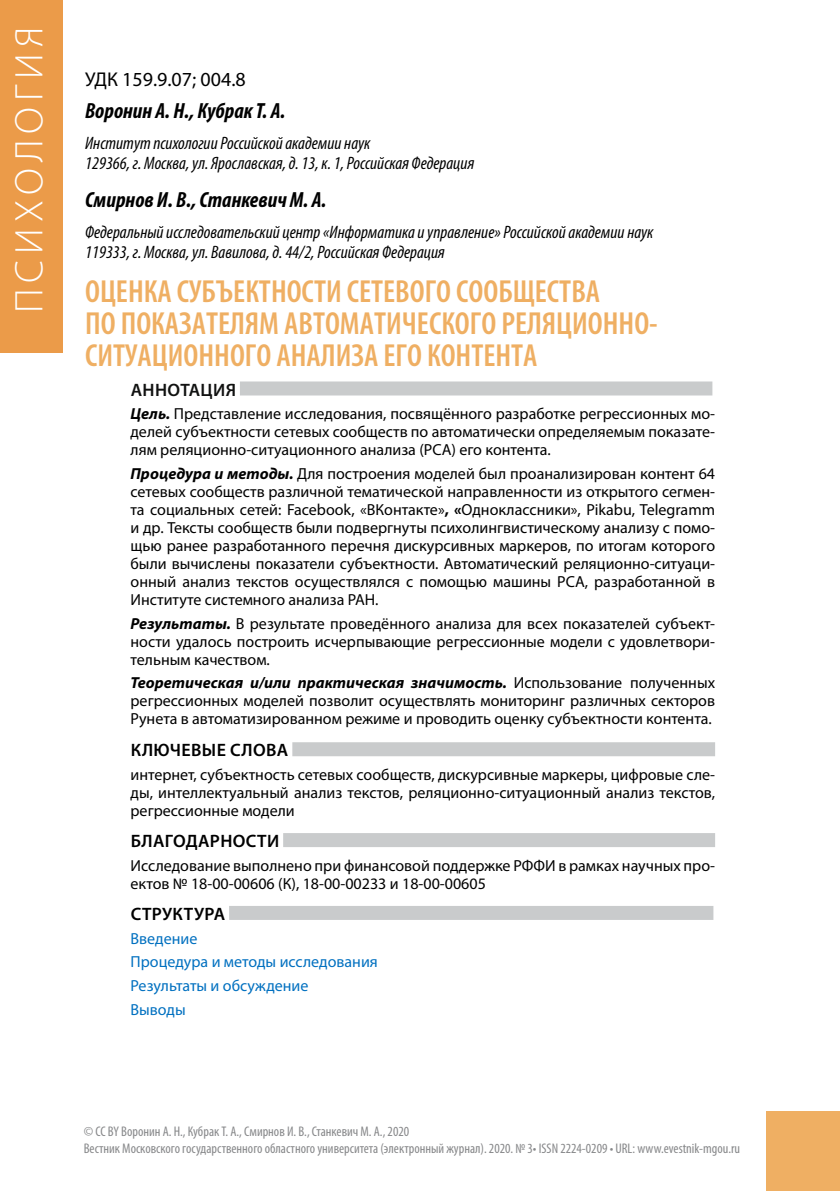
<style>
.page{position:relative;width:840px;height:1191px;background:#fff}
.page>*{position:absolute;margin:0;border:0;box-sizing:border-box;transform-origin:0 0}
.t1{font:300 40px "Myriad Pro";letter-spacing:.15em;color:#fff}
.t2{font:600 condensed 32px/32px "Myriad Pro";color:#efaf63}
.t3{font:italic 700 condensed 22px "Myriad Pro";color:#000}
.t4{font:20px "Myriad Pro";color:#000}
.t5{font:italic condensed 18px/20px "Myriad Pro";color:#000}
.t6{font:600 18px "Myriad Pro";letter-spacing:.02em;color:#000}
.t7{font:600 18px "Myriad Pro";letter-spacing:.02em;color:#111211}
.t8{font:16px/18px "Myriad Pro";color:#000;text-align:justify}
.t9{font:16px/23.6px "Myriad Pro";color:#0070c0}
.t10{font:condensed 14px/16.8px "Myriad Pro";color:#87888a}
.s1{font-weight:700;font-style:italic}
.s2{font-weight:700}
</style>
<div class="page">
<div style="left:765px;top:1111px;width:74px;height:80px;background:#efaf63"></div>
<div style="left:0;top:0;width:62px;height:353px;background:#eb9b49"></div>
<div style="left:240px;top:381px;width:472px;height:14px;background:#c9cbcc"></div>
<div style="left:292px;top:742px;width:422px;height:14px;background:#c9cbcc"></div>
<div style="left:283px;top:833px;width:431px;height:14px;background:#c9cbcc"></div>
<div style="left:229px;top:906px;width:484px;height:14px;background:#c9cbcc"></div>
<h1 class="t1" style="left:5px;top:313px;width:288px;rotate:-90deg">психология</h1>
<p class="t4" style="left:85px;top:67px;width:162px">УДК 159.9.07; 004.8</p>
<h3 class="t3" style="left:85px;top:97px;width:202px">Воронин А. Н., Кубрак Т. А.</h3>
<p class="t5" style="left:85px;top:133px;width:390px">Институт психологии Российской академии наук<br>129366, г. Москва, ул. Ярославская, д. 13, к. 1, Российская Федерация</p>
<h3 class="t3" style="left:85px;top:186px;width:243px">Смирнов И. В., Станкевич М. А.</h3>
<p class="t5" style="left:85px;top:222px;width:569px">Федеральный исследовательский центр «Информатика и управление» Российской академии наук<br>119333, г. Москва, ул. Вавилова, д. 44/2, Российская Федерация</p>
<h2 class="t2" style="left:85px;top:275px;width:574px">ОЦЕНКА СУБЪЕКТНОСТИ СЕТЕВОГО СООБЩЕСТВА<br>ПО ПОКАЗАТЕЛЯМ АВТОМАТИЧЕСКОГО РЕЛЯЦИОННО-<br>СИТУАЦИОННОГО АНАЛИЗА ЕГО КОНТЕНТА</h2>
<p class="t7" style="left:131px;top:378px;width:107px">Аннотация</p>
<p class="t8" style="left:130px;top:404px;width:585px"><span class="s1">Цель.</span> Представление исследования, посвящённого разработке регрессионных мо&shy;делей субъектности сетевых сообществ по автоматически определяемым показате&shy;лям реляционно-ситуационного анализа (РСА) его контента.</p>
<p class="t8" style="left:130px;top:464px;width:585px"><span class="s1">Процедура и методы.</span> Для построения моделей был проанализирован контент 64 сетевых сообществ различной тематической направленности из открытого сегмен&shy;та социальных сетей: Facebook, «ВКонтакте»<span class="s2">, «</span>Одноклассники», Pikabu, Telegramm и др. Тексты сообществ были подвергнуты психолингвистическому анализу с помо&shy;щью ранее разработанного перечня дискурсивных маркеров, по итогам которого были вычислены показатели субъектности. Автоматический реляционно-ситуаци&shy;онный анализ текстов осуществлялся с помощью машины РСА, разработанной в Институте системного анализа РАН.</p>
<p class="t8" style="left:130px;top:614px;width:585px"><span class="s1">Результаты.</span> В результате проведённого анализа для всех показателей субъект&shy;ности удалось построить исчерпывающие регрессионные модели с удовлетвори&shy;тельным качеством.</p>
<p class="t8" style="left:130px;top:673px;width:585px"><span class="s1">Теоретическая и/или практическая значимость.</span> Использование полученных регрессионных моделей позволит осуществлять мониторинг различных секторов Рунета в автоматизированном режиме и проводить оценку субъектности контента.</p>
<p class="t6" style="left:131px;top:738px;width:157px">Ключевые слова</p>
<p class="t8" style="left:130px;top:765px;width:585px">интернет, субъектность сетевых сообществ, дискурсивные маркеры, цифровые сле&shy;ды, интеллектуальный анализ текстов, реляционно-ситуационный анализ текстов, регрессионные модели</p>
<p class="t6" style="left:131px;top:829px;width:102px">БЛАГОДАРНОСТИ</p>
<p class="t8" style="left:130px;top:856px;width:585px">Исследование выполнено при финансовой поддержке РФФИ в рамках научных про&shy;ектов № 18-00-00606 (К), 18-00-00233 и 18-00-00605</p>
<p class="t6" style="left:131px;top:902px;width:85px">Структура</p>
<p class="t9" style="left:130px;top:926px;width:249px">Введение<br>Процедура и методы исследования<br>Результаты и обсуждение<br>Выводы</p>
<p class="t10" style="left:84px;top:1123px;width:657px">© CC BY Воронин А. Н., Кубрак Т. А., Смирнов И. В., Станкевич М. А., 2020<br>Вестник Московского государственного областного университета (электронный журнал). 2020. № 3• ISSN 2224-0209 • URL: www.evestnik-mgou.ru</p>
</div>
